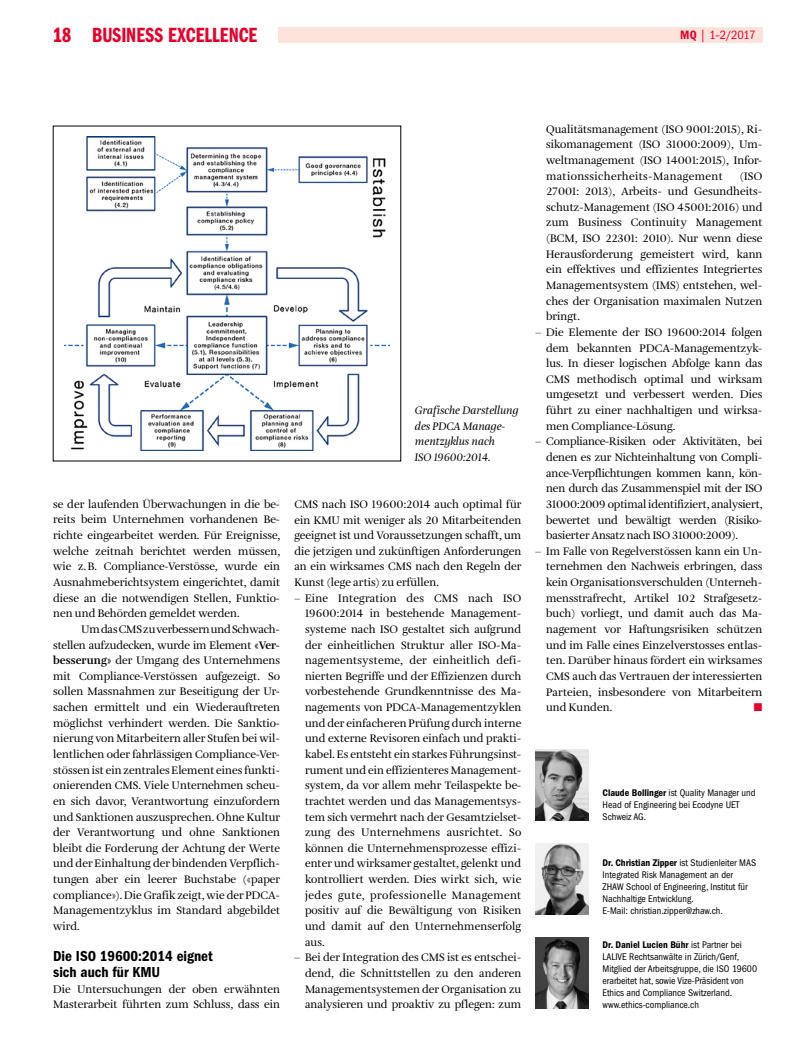
<style>
.page{position:relative;width:798px;height:1053px;background:#fff}
.page>*{position:absolute;margin:0;border:0;box-sizing:border-box;transform-origin:0 0}
.t1{font:21.25px "ITC Franklin Gothic Std Dm Cp";color:#e4002b}
.t2{font:15px/15.6px "ITC Franklin Gothic Std Dm Cd";color:#000}
.t3{font:condensed 12.5px "ITC Franklin Gothic Std";color:#e4002b}
.t4{font:11.25px/15.6px "Amalia Pro";color:#000;text-align:justify}
.t5{font:italic 11.25px/15.6px "Amalia Pro";color:#000}
.t6{font:11.25px "Zapf Dingbats Std";color:#e4002b}
.t7{font:condensed 10px/11.9px "ITC Franklin Gothic Std";color:#000}
.t8{font:10px "ITC Franklin Gothic Std Dm Cd";color:#000}
.s1{font-family:"ITC Franklin Gothic Std Dm Cd";font-stretch:normal}
.s2{font-weight:700}
.s3{font-family:"ITC Franklin Gothic Std";font-stretch:condensed}
</style>
<div class="page">
<div style="left:278px;top:27px;width:484px;height:15px;background:#fce3dc"></div>
<img style="left:64px;top:137px;width:325px;height:313px">
<img style="left:535px;top:937px;width:53px;height:71px">
<img style="left:535px;top:843px;width:53px;height:71px">
<img style="left:535px;top:749px;width:53px;height:71px">
<h1 class="t1" style="left:53px;top:23px;width:205px">18 BUSINESS EXCELLENCE</h1>
<p class="t3" style="left:680px;top:28px;width:77px"><span class="s1">MQ</span> | 1–2/2017</p>
<p class="t4" style="left:53px;top:496px;width:228px">se der laufenden Überwachungen in die be&shy;reits beim Unternehmen vorhandenen Be&shy;richte eingearbeitet werden. Für Ereignisse, welche zeitnah berichtet werden müssen, wie z.B. Compliance-Verstösse, wurde ein Ausnahmeberichtsystem eingerichtet, damit diese an die notwendigen Stellen, Funktio&shy;nen und Behörden gemeldet werden.</p>
<p class="t4" style="left:53px;top:621px;width:228px;text-indent:28px">Um das CMS zu verbessern und Schwach&shy;stellen aufzudecken, wurde im Element <span class="s2">«Ver&shy;besserung»</span> der Umgang des Unternehmens mit Compliance-Verstössen aufgezeigt. So sollen Massnahmen zur Beseitigung der Ur&shy;sachen ermittelt und ein Wiederauftreten möglichst verhindert werden. Die Sanktio&shy;nierung von Mitarbeitern aller Stufen bei wil&shy;lentlichen oder fahrlässigen Compliance-Ver&shy;stössen ist ein zentrales Element eines funkti&shy;onierenden CMS. Viele Unternehmen scheu&shy;en sich davor, Verantwortung einzufordern und Sanktionen auszusprechen. Ohne Kultur der Verantwortung und ohne Sanktionen bleibt die Forderung der Achtung der Werte und der Einhaltung der bindenden Verpflich&shy;tungen aber ein leerer Buchstabe («paper compliance»). Die Grafik zeigt, wie der PDCA-Managementzyklus im Standard abgebildet wird.</p>
<h2 class="t2" style="left:53px;top:948px;width:161px">Die ISO 19600:2014 eignet sich auch für KMU</h2>
<p class="t4" style="left:53px;top:981px;width:228px">Die Untersuchungen der oben erwähnten<br>Masterarbeit führten zum Schluss, dass ein</p>
<p class="t5" style="left:415px;top:403px;width:105px">Grafische Darstellung des PDCA Manage&shy;mentzyklus nach<br>ISO 19600:2014.</p>
<p class="t4" style="left:294px;top:496px;width:228px">CMS nach ISO 19600:2014 auch optimal für ein KMU mit weniger als 20 Mitarbeitenden geeignet ist und Voraussetzungen schafft, um die jetzigen und zukünftigen Anforderungen an ein wirksames CMS nach den Regeln der Kunst (lege artis) zu erfüllen.</p>
<p class="t4" style="left:305px;top:590px;width:218px;text-indent:-11px">– Eine Integration des CMS nach ISO 19600:2014 in bestehende Management&shy;systeme nach ISO gestaltet sich aufgrund der einheitlichen Struktur aller ISO-Ma&shy;nagementsysteme, der einheitlich defi&shy;nierten Begriffe und der Effizienzen durch vorbestehende Grundkenntnisse des Ma&shy;nagements von PDCA-Managementzyklen und der einfacheren Prüfung durch interne und externe Revisoren einfach und prakti&shy;kabel. Es entsteht ein starkes Führungsinst&shy;rument und ein effizienteres Management&shy;system, da vor allem mehr Teilaspekte be&shy;trachtet werden und das Managementsys&shy;tem sich vermehrt nach der Gesamtzielset&shy;zung des Unternehmens ausrichtet. So können die Unternehmensprozesse effizi&shy;enter und wirksamer gestaltet, gelenkt und kontrolliert werden. Dies wirkt sich, wie jedes gute, professionelle Management positiv auf die Bewältigung von Risiken und damit auf den Unternehmenserfolg aus.</p>
<p class="t4" style="left:305px;top:950px;width:218px;text-indent:-11px">– Bei der Integration des CMS ist es entschei&shy;dend, die Schnittstellen zu den anderen Managementsystemen der Organisation zu analysieren und proaktiv zu pflegen: zum</p>
<p class="t4" style="left:546px;top:121px;width:218px">Qualitätsmanagement (ISO 9001:2015), Ri&shy;sikomanagement (ISO 31000:2009), Um&shy;weltmanagement (ISO 14001:2015), Infor&shy;mationssicherheits-Management</p>
<p class="t4" style="left:546px;top:168px;width:218px;text-indent:193px">(ISO 27001: 2013), Arbeits- und Gesundheits&shy;schutz-Management (ISO 45001:2016) und zum Business Continuity Management (BCM, ISO 22301: 2010). Nur wenn diese Herausforderung gemeistert wird, kann ein effektives und effizientes Integriertes Managementsystem (IMS) entstehen, wel&shy;ches der Organisation maximalen Nutzen bringt.</p>
<p class="t4" style="left:546px;top:325px;width:218px;text-indent:-11px">– Die Elemente der ISO 19600:2014 folgen dem bekannten PDCA-Managementzyk&shy;lus. In dieser logischen Abfolge kann das CMS methodisch optimal und wirksam umgesetzt und verbessert werden. Dies führt zu einer nachhaltigen und wirksa&shy;men Compliance-Lösung.</p>
<p class="t4" style="left:546px;top:434px;width:218px;text-indent:-11px">– Compliance-Risiken oder Aktivitäten, bei denen es zur Nichteinhaltung von Compli&shy;ance-Verpflichtungen kommen kann, kön&shy;nen durch das Zusammenspiel mit der ISO 31000:2009 optimal identifiziert, analysiert, bewertet und bewältigt werden (Risiko&shy;basierter Ansatz nach ISO 31000:2009).</p>
<p class="t4" style="left:546px;top:543px;width:218px;text-indent:-11px">– Im Falle von Regelverstössen kann ein Un&shy;ternehmen den Nachweis erbringen, dass kein Organisationsverschulden (Unterneh&shy;mensstrafrecht, Artikel 102 Strafgesetz&shy;buch) vorliegt, und damit auch das Ma&shy;nagement vor Haftungsrisiken schützen und im Falle eines Einzelverstosses entlas&shy;ten. Darüber hinaus fördert ein wirksames CMS auch das Vertrauen der interessierten Parteien, insbesondere von Mitarbeitern und Kunden.</p>
<p class="t6" style="left:753px;top:702px;width:10px">■</p>
<p class="t7" style="left:602px;top:787px;width:154px"><span class="s1">Claude Bollinger</span> ist Quality Manager und<br>Head of Engineering bei Ecodyne UET<br>Schweiz AG.</p>
<p class="t7" style="left:602px;top:857px;width:155px"><span class="s1">Dr. Christian Zipper</span> ist Studienleiter MAS Integrated Risk Management an der ZHAW School of Engineering, Institut für Nachhaltige Entwicklung.<br>E-Mail: christian.zipper@zhaw.ch.</p>
<p class="t8" style="left:602px;top:939px;width:141px">Dr. Daniel Lucien Bühr <span class="s3">ist Partner bei</span></p>
<p class="t7" style="left:602px;top:950px;width:156px">LALIVE Rechtsanwälte in Zürich/Genf, Mitglied der Arbeitsgruppe, die ISO 19600 erarbeitet hat, sowie Vize-Präsident von Ethics and Compliance Switzerland. www.ethics-compliance.ch</p>
</div>
